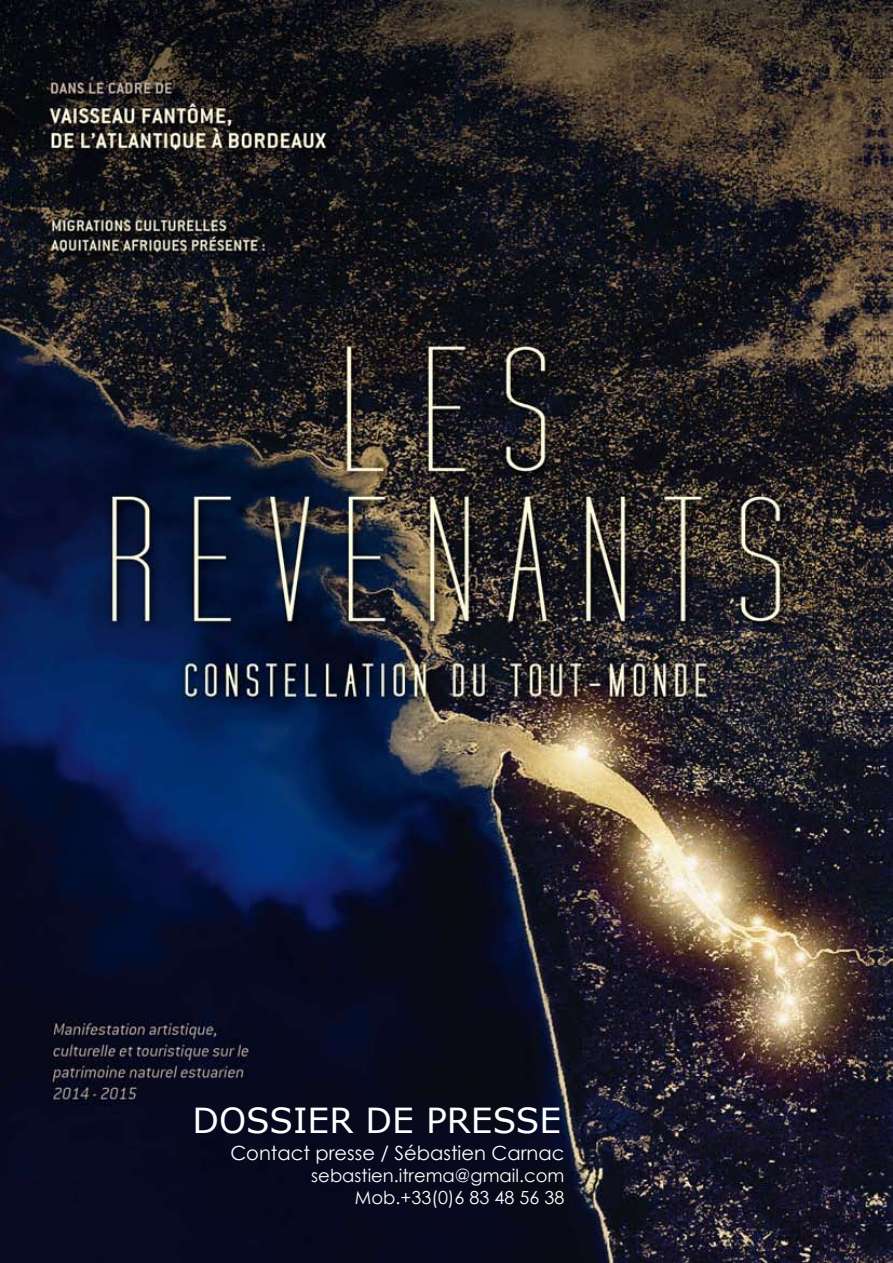
<style>
.page{position:relative;width:893px;height:1263px;background:#fff}
.page>*{position:absolute;margin:0;border:0;box-sizing:border-box;transform-origin:0 0}
.t1{font:34.5px "Verdana";color:#fff}
.t2{font:19.5px "Century Gothic";color:#fffffc}
.t3{font:18px/21.6px "Century Gothic";color:#fffffc;text-align:right}
</style>
<div class="page">
<img style="left:0;top:0;width:893px;height:1263px">
<h1 class="t1" style="left:193px;top:1097px;width:370px">DOSSIER DE PRESSE</h1>
<p class="t2" style="left:230px;top:1140px;width:335px">Contact presse / Sébastien Carnac</p>
<p class="t3" style="left:311px;top:1164px;width:255px">sebastien.itrema@gmail.com<br>Mob.+33(0)6 83 48 56 38</p>
</div>
